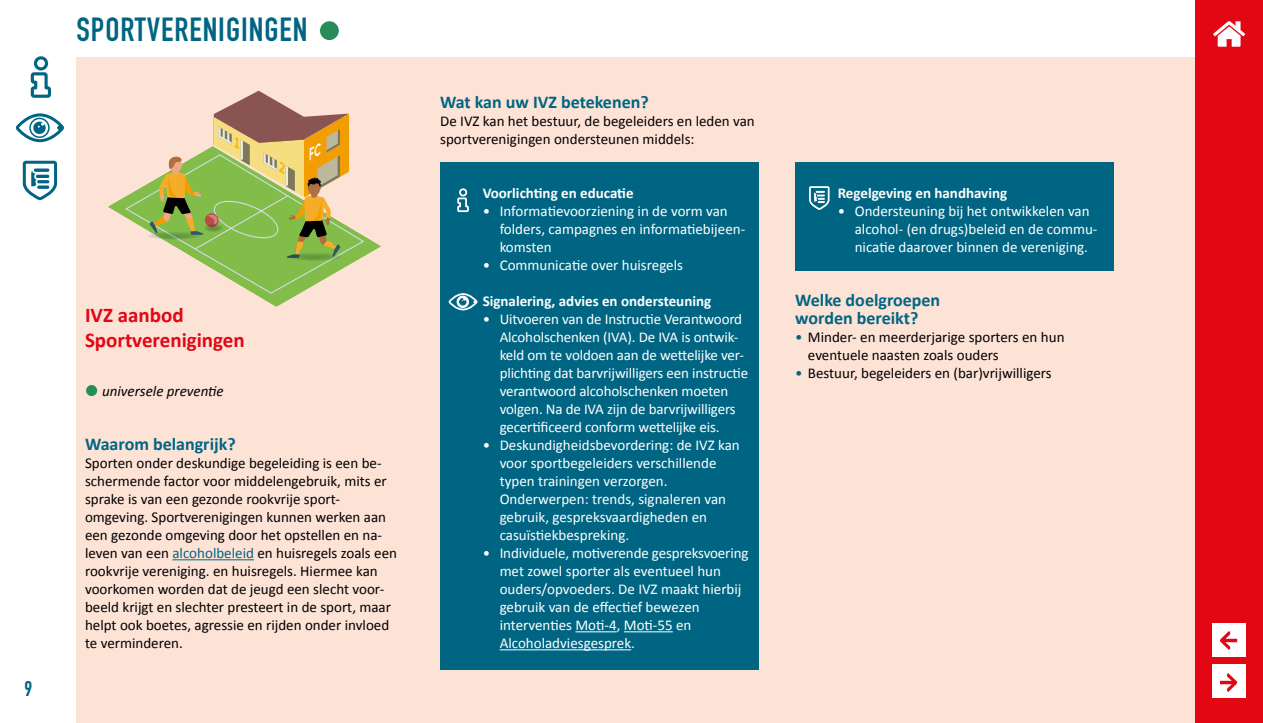
<style>
.page{position:relative;width:1263px;height:723px;background:#fff}
.page>*{position:absolute;margin:0;border:0;box-sizing:border-box;transform-origin:0 0}
.t1{font:700 33px "DIN Condensed";letter-spacing:.03em;color:#006583}
.t2{font:700 21px/25.2px "Calibri";color:#e30613}
.t3{font:700 21px "DIN Condensed";color:#006583}
.t4{font:700 18px/18px "Calibri";color:#006583}
.t5{font:15px/18px "Calibri";letter-spacing:-.005em;color:#fff}
.t6{font:15px/18px "Calibri";color:#000}
.t7{font:700 15px "Calibri";color:#fff}
.t8{font:italic 15px "Calibri";color:#000}
.s1{color:#006583}
</style>
<div class="page">
<div style="left:77px;top:57px;width:1123px;height:666px;background:#fde2d6"></div>
<svg style="left:15px;top:113px;width:49px;height:30px"></svg>
<svg style="left:22px;top:160px;width:36px;height:41px"></svg>
<div style="left:33px;top:168px;width:17px;height:5px;background:#006583;border-radius:3px"></div>
<div style="left:32px;top:167px;width:19px;height:7px;border:2px solid #fff;border-radius:3px"></div>
<div style="left:35px;top:174px;width:15px;height:5px;background:#006583;border-radius:3px"></div>
<div style="left:34px;top:173px;width:17px;height:7px;border:2px solid #fff;border-radius:3px"></div>
<div style="left:36px;top:179px;width:14px;height:5px;background:#006583;border-radius:3px"></div>
<div style="left:35px;top:178px;width:16px;height:7px;border:2px solid #fff;border-radius:3px"></div>
<div style="left:36px;top:185px;width:14px;height:5px;background:#006583;border-radius:3px"></div>
<div style="left:35px;top:184px;width:16px;height:7px;border:2px solid #fff;border-radius:3px"></div>
<div style="left:320px;top:21px;width:19px;height:19px;background:#268c58;border-radius:50%"></div>
<div style="left:1195px;top:0;width:68px;height:723px;background:#e30613"></div>
<hr style="left:172px;top:559px;width:82px;height:1px;background:#006583">
<div style="left:440px;top:162px;width:319px;height:508px;background:#006583"></div>
<div style="left:795px;top:162px;width:319px;height:108px;background:#006583"></div>
<svg style="left:448px;top:293px;width:30px;height:18px"></svg>
<hr style="left:575px;top:631px;width:42px;height:1px;background:#fff">
<hr style="left:624px;top:631px;width:49px;height:1px;background:#fff">
<hr style="left:500px;top:649px;width:131px;height:1px;background:#fff">
<div style="left:86px;top:385px;width:11px;height:11px;background:#268c58;border-radius:50%"></div>
<svg style="left:108px;top:197px;width:272px;height:109px"></svg>
<svg style="left:30px;top:56px;width:21px;height:42px"></svg>
<svg style="left:809px;top:186px;width:21px;height:24px"></svg>
<svg style="left:457px;top:188px;width:12px;height:25px"></svg>
<div style="left:1212px;top:623px;width:33px;height:33px;background:#fff"></div>
<svg style="left:1220px;top:631px;width:17px;height:19px"></svg>
<div style="left:1212px;top:665px;width:33px;height:33px;background:#fff"></div>
<svg style="left:1220px;top:673px;width:17px;height:19px"></svg>
<svg style="left:1213px;top:21px;width:32px;height:26px"></svg>
<svg style="left:125px;top:91px;width:240px;height:203px"></svg>
<h2 class="t3" style="left:24px;top:681px;width:9px">9</h2>
<h1 class="t1" style="left:77px;top:18px;width:232px">SPORTVERENIGINGEN</h1>
<h2 class="t2" style="left:85px;top:303px;width:161px">IVZ aanbod<br>Sportverenigingen</h2>
<p class="t8" style="left:102px;top:381px;width:123px">universele preventie</p>
<p class="t4" style="left:85px;top:436px;width:152px">Waarom belangrijk?</p>
<p class="t6" style="left:85px;top:455px;width:313px">Sporten onder deskundige begeleiding is een be&shy;schermende factor voor middelengebruik, mits er sprake is van een gezonde rookvrije sport&shy;omgeving. Sportverenigingen kunnen werken aan een gezonde omgeving door het opstellen en na&shy;leven van een <span class="s1">alcoholbeleid</span> en huisregels zoals een rookvrije vereniging. en huisregels. Hiermee kan voorkomen worden dat de jeugd een slecht voor&shy;beeld krijgt en slechter presteert in de sport, maar helpt ook boetes, agressie en rijden onder invloed te verminderen.</p>
<p class="t4" style="left:440px;top:94px;width:210px">Wat kan uw IVZ betekenen?</p>
<p class="t6" style="left:440px;top:112px;width:316px">De IVZ kan het bestuur, de begeleiders en leden van sportverenigingen ondersteunen middels:</p>
<p class="t7" style="left:483px;top:183px;width:152px">Voorlichting en educatie</p>
<p class="t5" style="left:500px;top:202px;width:247px;text-indent:-17px">• Informatievoorziening in de vorm van folders, campagnes en informatiebijeen&shy;komsten</p>
<p class="t5" style="left:483px;top:256px;width:202px">• Communicatie over huisregels</p>
<p class="t7" style="left:483px;top:295px;width:230px">Signalering, advies en ondersteuning</p>
<p class="t5" style="left:500px;top:310px;width:250px;text-indent:-17px">• Uitvoeren van de Instructie Verantwoord Alcoholschenken (IVA). De IVA is ontwik&shy;keld om te voldoen aan de wettelijke ver&shy;plichting dat barvrijwilligers een instructie verantwoord alcoholschenken moeten volgen. Na de IVA zijn de barvrijwilligers gecertificeerd conform wettelijke eis.</p>
<p class="t5" style="left:500px;top:436px;width:242px;text-indent:-17px">• Deskundigheidsbevordering: de IVZ kan voor sportbegeleiders verschillende typen trainingen verzorgen.<br>Onderwerpen: trends, signaleren van gebruik, gespreksvaardigheden en casuïstiekbespreking.</p>
<p class="t5" style="left:500px;top:544px;width:250px;text-indent:-17px">• Individuele, motiverende gespreksvoering met zowel sporter als eventueel hun ouders/opvoeders. De IVZ maakt hierbij gebruik van de effectief bewezen interventies Moti-4, Moti-55 en Alcoholadviesgesprek.</p>
<p class="t7" style="left:838px;top:187px;width:171px">Regelgeving en handhaving</p>
<p class="t5" style="left:855px;top:202px;width:244px;text-indent:-17px">• Ondersteuning bij het ontwikkelen van alcohol- (en drugs)beleid en de commu&shy;nicatie daarover binnen de vereniging.</p>
<p class="t4" style="left:795px;top:292px;width:147px">Welke doelgroepen worden bereikt?</p>
<p class="t6" style="left:808px;top:328px;width:258px;text-indent:-13px"><span class="s1">•</span> Minder- en meerderjarige sporters en hun eventuele naasten zoals ouders</p>
<p class="t6" style="left:795px;top:364px;width:258px"><span class="s1">•</span> Bestuur, begeleiders en (bar)vrijwilligers</p>
</div>
